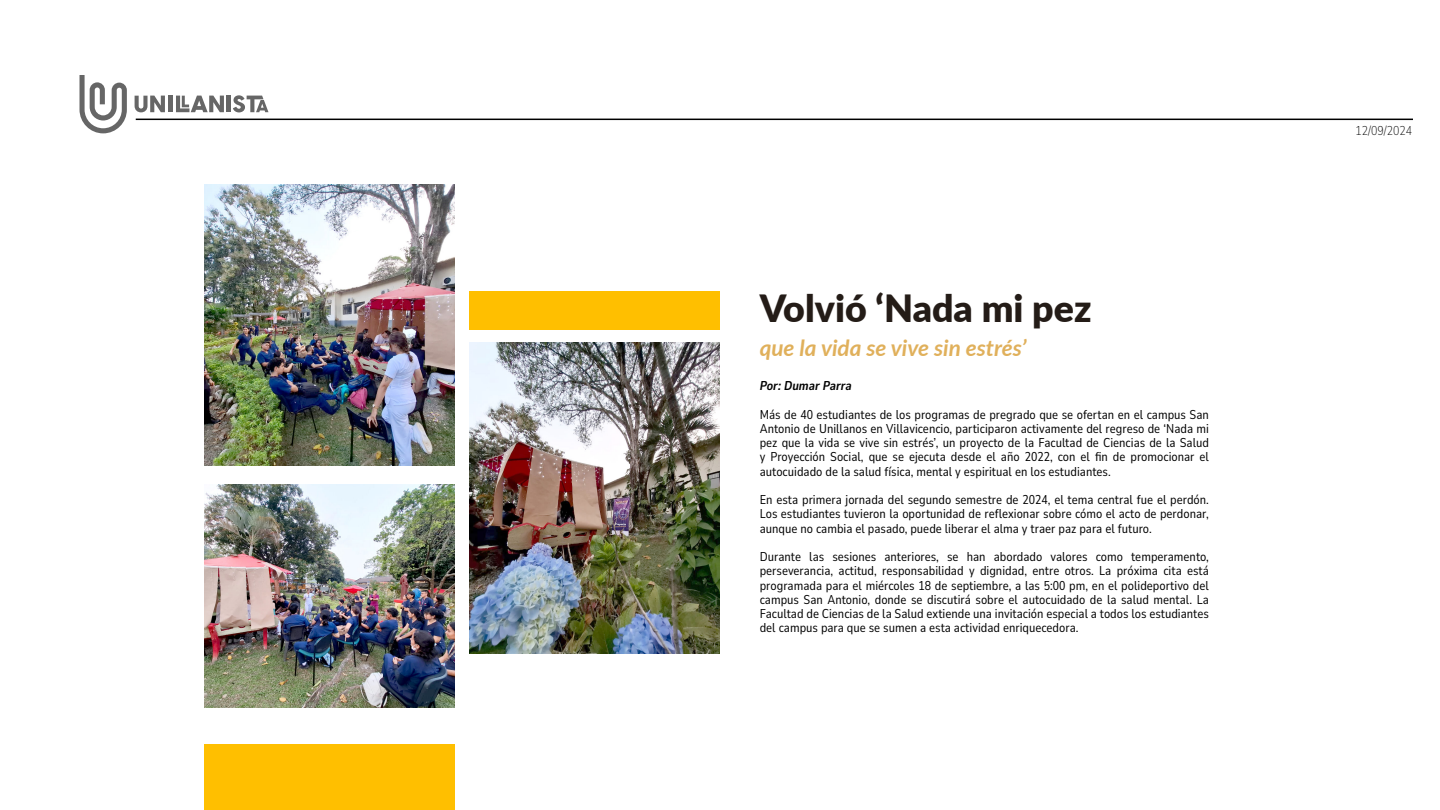
<style>
.page{position:relative;width:1440px;height:810px;background:#fff}
.page>*{position:absolute;margin:0;border:0;box-sizing:border-box;transform-origin:0 0}
.t1{font:900 37.5px "Lato";color:#241c17}
.t2{font:italic 700 22.5px "Lato";color:#e0b05b}
.t3{font:12.75px/14.2px "Nunito Sans 10 pt Condensed";color:#000;text-align:justify}
.t4{font:italic 700 12.75px "Nunito Sans 10 pt Condensed";color:#000}
.t5{font:200 12.75px "Nunito Sans 10 pt Condensed";color:#000}
</style>
<div class="page">
<hr style="left:136px;top:119px;width:1277px;height:1px;background:#000">
<div style="left:168px;top:96px;width:5px;height:16px;background:#666"></div>
<svg style="left:176px;top:96px;width:48px;height:16px"></svg>
<hr style="left:227px;top:96px;width:4px;height:16px;background:#666">
<svg style="left:233px;top:95px;width:35px;height:17px"></svg>
<svg style="left:135px;top:96px;width:30px;height:16px"></svg>
<svg style="left:80px;top:75px;width:47px;height:58px"></svg>
<img style="left:204px;top:184px;width:250px;height:282px">
<img style="left:204px;top:484px;width:250px;height:224px">
<img style="left:470px;top:343px;width:250px;height:311px">
<div style="left:470px;top:292px;width:250px;height:38px;background:#ffbf00"></div>
<div style="left:204px;top:744px;width:250px;height:66px;background:#ffbf00"></div>
<h1 class="t1" style="left:760px;top:280px;width:333px">Volvió ‘Nada mi pez</h1>
<h2 class="t2" style="left:760px;top:332px;width:268px">que la vida se vive sin estrés’</h2>
<p class="t4" style="left:760px;top:377px;width:94px">Por: Dumar Parra</p>
<p class="t3" style="left:760px;top:407px;width:451px">Más de 40 estudiantes de los programas de pregrado que se ofertan en el campus San Antonio de Unillanos en Villavicencio, participaron activamente del regreso de ‘Nada mi pez que la vida se vive sin estrés’, un proyecto de la Facultad de Ciencias de la Salud y Proyección Social, que se ejecuta desde el año 2022, con el fin de promocionar el autocuidado de la salud física, mental y espiritual en los estudiantes.</p>
<p class="t3" style="left:760px;top:492px;width:451px">En esta primera jornada del segundo semestre de 2024, el tema central fue el perdón.<br>Los estudiantes tuvieron la oportunidad de reflexionar sobre cómo el acto de perdonar, aunque no cambia el pasado, puede liberar el alma y traer paz para el futuro.</p>
<p class="t3" style="left:760px;top:549px;width:451px">Durante las sesiones anteriores, se han abordado valores como temperamento, perseverancia, actitud, responsabilidad y dignidad, entre otros. La próxima cita está programada para el miércoles 18 de septiembre, a las 5:00 pm, en el polideportivo del campus San Antonio, donde se discutirá sobre el autocuidado de la salud mental. La Facultad de Ciencias de la Salud extiende una invitación especial a todos los estudiantes del campus para que se sumen a esta actividad enriquecedora.</p>
<p class="t5" style="left:1356px;top:122px;width:58px">12/09/2024</p>
</div>
